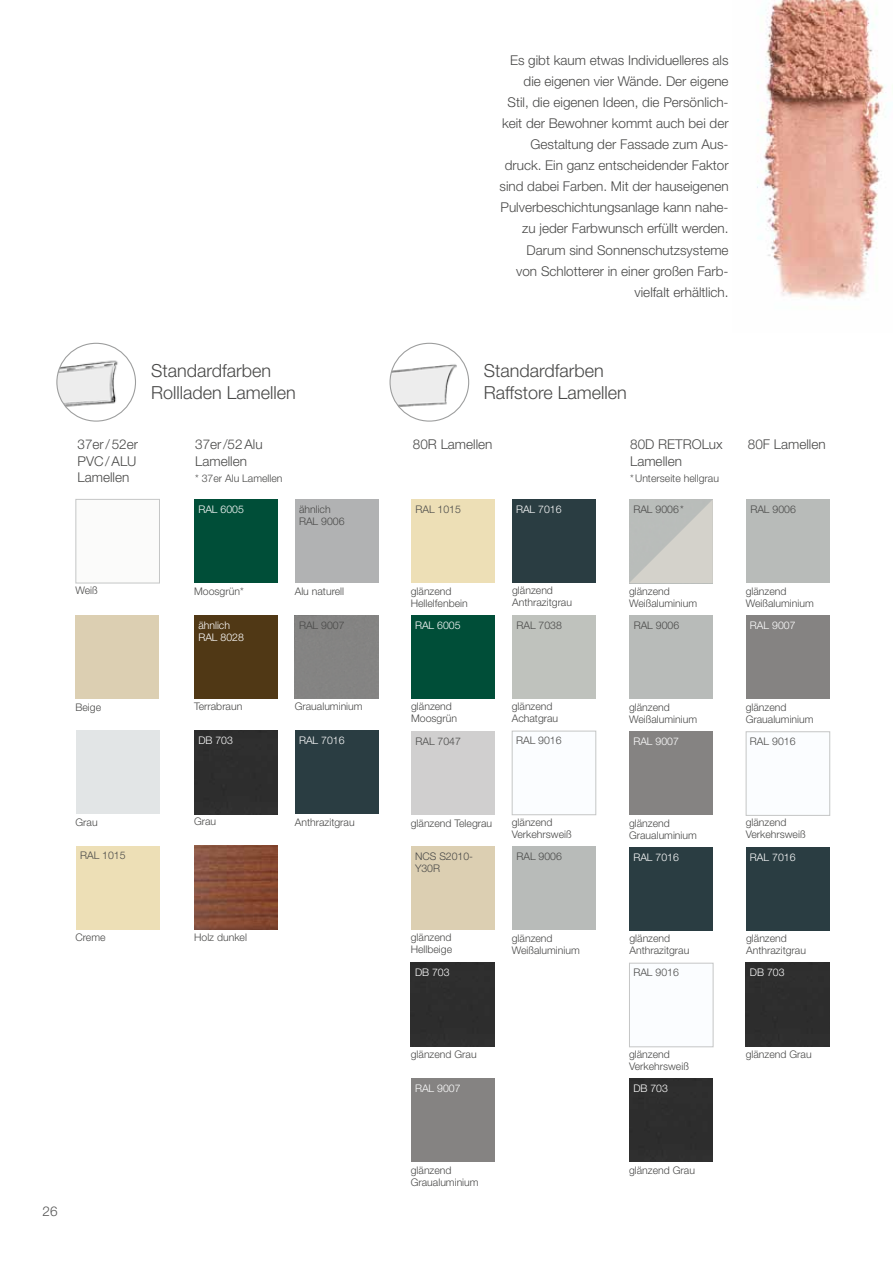
<style>
.page{position:relative;width:893px;height:1263px;background:#fff}
.page>*{position:absolute;margin:0;border:0;box-sizing:border-box;transform-origin:0 0}
.t1{font:300 18px/22.5px "Helvetica Neue LT Std";color:#494948}
.t2{font:300 13.5px/21px "Helvetica Neue LT Std";color:#494948;text-align:right}
.t3{font:300 13.5px "Helvetica Neue LT Std";color:#565656}
.t4{font:300 10.5px/12px "Helvetica Neue LT Std";color:#494948}
.t5{font:300 10.5px/12px "Helvetica Neue LT Std";color:#fff}
</style>
<div class="page">
<img style="left:757px;top:0;width:129px;height:299px">
<img style="left:57px;top:343px;width:78px;height:78px;border-radius:39px">
<div style="left:56px;top:343px;width:80px;height:79px;border:1px solid #9c9d9d;border-radius:50%"></div>
<img style="left:390px;top:343px;width:79px;height:78px;border-radius:39px">
<div style="left:389px;top:343px;width:80px;height:79px;border:1px solid #9c9d9d;border-radius:50%"></div>
<div style="left:411px;top:499px;width:84px;height:84px;background:#eddfb6"></div>
<div style="left:411px;top:615px;width:84px;height:84px;background:#004e38"></div>
<div style="left:411px;top:731px;width:84px;height:84px;background:#d0cfcf"></div>
<div style="left:411px;top:846px;width:83px;height:84px;background:#dccfb2"></div>
<div style="left:411px;top:962px;width:83px;height:84px;background:#2d2d2d"></div>
<div style="left:746px;top:963px;width:83px;height:83px;background:#2d2d2d"></div>
<div style="left:512px;top:499px;width:84px;height:84px;background:#2a3d42"></div>
<div style="left:512px;top:615px;width:83px;height:84px;background:#bfc2bd"></div>
<div style="left:512px;top:731px;width:84px;height:84px;background:#fbfdff;border:1px solid #c5c6c6"></div>
<div style="left:512px;top:846px;width:83px;height:84px;background:#b8bbb9"></div>
<div style="left:746px;top:499px;width:83px;height:84px;background:#b8bbb9"></div>
<div style="left:411px;top:1078px;width:83px;height:84px;background:#858382"></div>
<div style="left:746px;top:615px;width:83px;height:84px;background:#858382"></div>
<div style="left:629px;top:847px;width:84px;height:84px;background:#2a3d42"></div>
<div style="left:746px;top:847px;width:84px;height:84px;background:#2a3d42"></div>
<div style="left:629px;top:963px;width:84px;height:84px;background:#fbfdff;border:1px solid #c5c6c6"></div>
<div style="left:746px;top:731px;width:84px;height:85px;background:#fbfdff;border:1px solid #c5c6c6"></div>
<div style="left:629px;top:1078px;width:84px;height:84px;background:#2d2d2d"></div>
<div style="left:629px;top:615px;width:84px;height:84px;background:#b8bbb9"></div>
<div style="left:629px;top:731px;width:84px;height:84px;background:#858382"></div>
<svg style="left:629px;top:499px;width:84px;height:84px;background:#c6c7c2"></svg>
<div style="left:75px;top:499px;width:85px;height:84px;background:#fbfbfa;border:1px solid #c5c6c6"></div>
<div style="left:75px;top:615px;width:84px;height:84px;background:#dccfb2"></div>
<div style="left:76px;top:730px;width:83px;height:84px;background:#e2e5e6"></div>
<div style="left:76px;top:846px;width:83px;height:83px;background:#eddfb6"></div>
<div style="left:194px;top:499px;width:84px;height:84px;background:#004e38"></div>
<div style="left:194px;top:615px;width:84px;height:84px;background:#503815"></div>
<div style="left:194px;top:730px;width:84px;height:84px;background:#2d2d2d"></div>
<div style="left:295px;top:499px;width:83px;height:84px;background:#b1b2b3"></div>
<div style="left:295px;top:730px;width:83px;height:84px;background:#2a3d42"></div>
<img style="left:194px;top:846px;width:84px;height:83px">
<p class="t2" style="left:500px;top:49px;width:231px">Es gibt kaum etwas Individuelleres als die eigenen vier Wände. Der eigene Stil, die eigenen Ideen, die Persönlich&shy;keit der Bewohner kommt auch bei der Gestaltung der Fassade zum Aus&shy;druck. Ein ganz entscheidender Faktor sind dabei Farben. Mit der hauseigenen Pulverbeschichtungsanlage kann nahe&shy;zu jeder Farbwunsch erfüllt werden.</p>
<p class="t2" style="left:516px;top:240px;width:214px">Darum sind Sonnenschutzsysteme von Schlotterer in einer großen Farb&shy;vielfalt erhältlich.</p>
<h1 class="t1" style="left:151px;top:359px;width:146px">Standardfarben<br>Rollladen Lamellen</h1>
<h1 class="t1" style="left:484px;top:359px;width:145px">Standardfarben<br>Raffstore Lamellen</h1>
<p class="t2" style="left:78px;top:436px;width:62px;line-height:16.5px;text-align:justify">37er/52er PVC/ALU Lamellen</p>
<p class="t2" style="left:195px;top:436px;width:69px;line-height:16.5px;text-align:left">37er/52Alu<br>Lamellen</p>
<p class="t2" style="left:413px;top:434px;width:81px">80R Lamellen</p>
<p class="t2" style="left:630px;top:436px;width:94px;line-height:16.5px;text-align:left">80D RETROLux<br>Lamellen</p>
<p class="t4" style="left:415px;top:503px;width:47px">RAL 1015</p>
<p class="t4" style="left:195px;top:472px;width:89px">* 37er Alu Lamellen</p>
<p class="t4" style="left:630px;top:472px;width:90px">*Unterseite hellgrau</p>
<p class="t4" style="left:633px;top:503px;width:52px">RAL 9006*</p>
<p class="t5" style="left:516px;top:503px;width:47px">RAL 7016</p>
<p class="t5" style="left:198px;top:503px;width:47px">RAL 6005</p>
<p class="t4" style="left:299px;top:503px;width:47px">ähnlich<br>RAL 9006</p>
<p class="t2" style="left:748px;top:434px;width:79px">80F Lamellen</p>
<p class="t4" style="left:750px;top:503px;width:47px">RAL 9006</p>
<p class="t4" style="left:75px;top:584px;width:24px">Weiß</p>
<p class="t4" style="left:194px;top:585px;width:51px">Moosgrün*</p>
<p class="t5" style="left:198px;top:619px;width:47px">ähnlich<br>RAL 8028</p>
<p class="t4" style="left:295px;top:585px;width:51px">Alu naturell</p>
<p class="t4" style="left:299px;top:619px;width:47px">RAL 9007</p>
<p class="t4" style="left:411px;top:585px;width:58px">glänzend<br>Hellelfenbein</p>
<p class="t5" style="left:415px;top:619px;width:47px">RAL 6005</p>
<p class="t4" style="left:512px;top:584px;width:61px">glänzend<br>Anthrazitgrau</p>
<p class="t4" style="left:516px;top:619px;width:47px">RAL 7038</p>
<p class="t4" style="left:629px;top:585px;width:70px">glänzend<br>Weißaluminium</p>
<p class="t4" style="left:634px;top:619px;width:47px">RAL 9006</p>
<p class="t4" style="left:746px;top:585px;width:70px">glänzend<br>Weißaluminium</p>
<p class="t5" style="left:750px;top:619px;width:47px">RAL 9007</p>
<p class="t4" style="left:75px;top:701px;width:27px">Beige</p>
<p class="t4" style="left:194px;top:700px;width:50px">Terrabraun</p>
<p class="t5" style="left:198px;top:734px;width:36px">DB 703</p>
<p class="t4" style="left:295px;top:700px;width:69px">Graualuminium</p>
<p class="t5" style="left:299px;top:734px;width:47px">RAL 7016</p>
<p class="t4" style="left:411px;top:700px;width:47px">glänzend<br>Moosgrün</p>
<p class="t4" style="left:415px;top:735px;width:47px">RAL 7047</p>
<p class="t4" style="left:512px;top:700px;width:48px">glänzend<br>Achatgrau</p>
<p class="t4" style="left:516px;top:734px;width:47px">RAL 9016</p>
<p class="t4" style="left:629px;top:701px;width:70px">glänzend<br>Weißaluminium</p>
<p class="t5" style="left:633px;top:735px;width:47px">RAL 9007</p>
<p class="t4" style="left:746px;top:701px;width:69px">glänzend<br>Graualuminium</p>
<p class="t4" style="left:750px;top:735px;width:47px">RAL 9016</p>
<p class="t4" style="left:75px;top:816px;width:24px">Grau</p>
<p class="t4" style="left:80px;top:849px;width:47px">RAL 1015</p>
<p class="t4" style="left:194px;top:815px;width:24px">Grau</p>
<p class="t4" style="left:295px;top:816px;width:61px">Anthrazitgrau</p>
<p class="t4" style="left:411px;top:817px;width:83px">glänzend Telegrau</p>
<p class="t4" style="left:415px;top:850px;width:60px">NCS S2010-<br>Y30R</p>
<p class="t4" style="left:512px;top:816px;width:61px">glänzend<br>Verkehrsweiß</p>
<p class="t4" style="left:516px;top:850px;width:47px">RAL 9006</p>
<p class="t4" style="left:629px;top:817px;width:69px">glänzend<br>Graualuminium</p>
<p class="t5" style="left:633px;top:851px;width:47px">RAL 7016</p>
<p class="t4" style="left:746px;top:816px;width:61px">glänzend<br>Verkehrsweiß</p>
<p class="t5" style="left:750px;top:851px;width:47px">RAL 7016</p>
<p class="t4" style="left:75px;top:931px;width:32px">Creme</p>
<p class="t4" style="left:194px;top:931px;width:54px">Holz dunkel</p>
<p class="t4" style="left:411px;top:931px;width:43px">glänzend<br>Hellbeige</p>
<p class="t5" style="left:415px;top:966px;width:36px">DB 703</p>
<p class="t4" style="left:512px;top:932px;width:70px">glänzend<br>Weißaluminium</p>
<p class="t4" style="left:629px;top:932px;width:61px">glänzend<br>Anthrazitgrau</p>
<p class="t4" style="left:633px;top:966px;width:47px">RAL 9016</p>
<p class="t4" style="left:746px;top:932px;width:61px">glänzend<br>Anthrazitgrau</p>
<p class="t5" style="left:750px;top:966px;width:36px">DB 703</p>
<p class="t4" style="left:411px;top:1048px;width:67px">glänzend Grau</p>
<p class="t5" style="left:415px;top:1082px;width:47px">RAL 9007</p>
<p class="t4" style="left:629px;top:1048px;width:61px">glänzend<br>Verkehrsweiß</p>
<p class="t5" style="left:633px;top:1082px;width:36px">DB 703</p>
<p class="t4" style="left:746px;top:1048px;width:67px">glänzend Grau</p>
<p class="t3" style="left:43px;top:1203px;width:17px">26</p>
<p class="t4" style="left:411px;top:1164px;width:69px">glänzend<br>Graualuminium</p>
<p class="t4" style="left:629px;top:1164px;width:67px">glänzend Grau</p>
</div>
